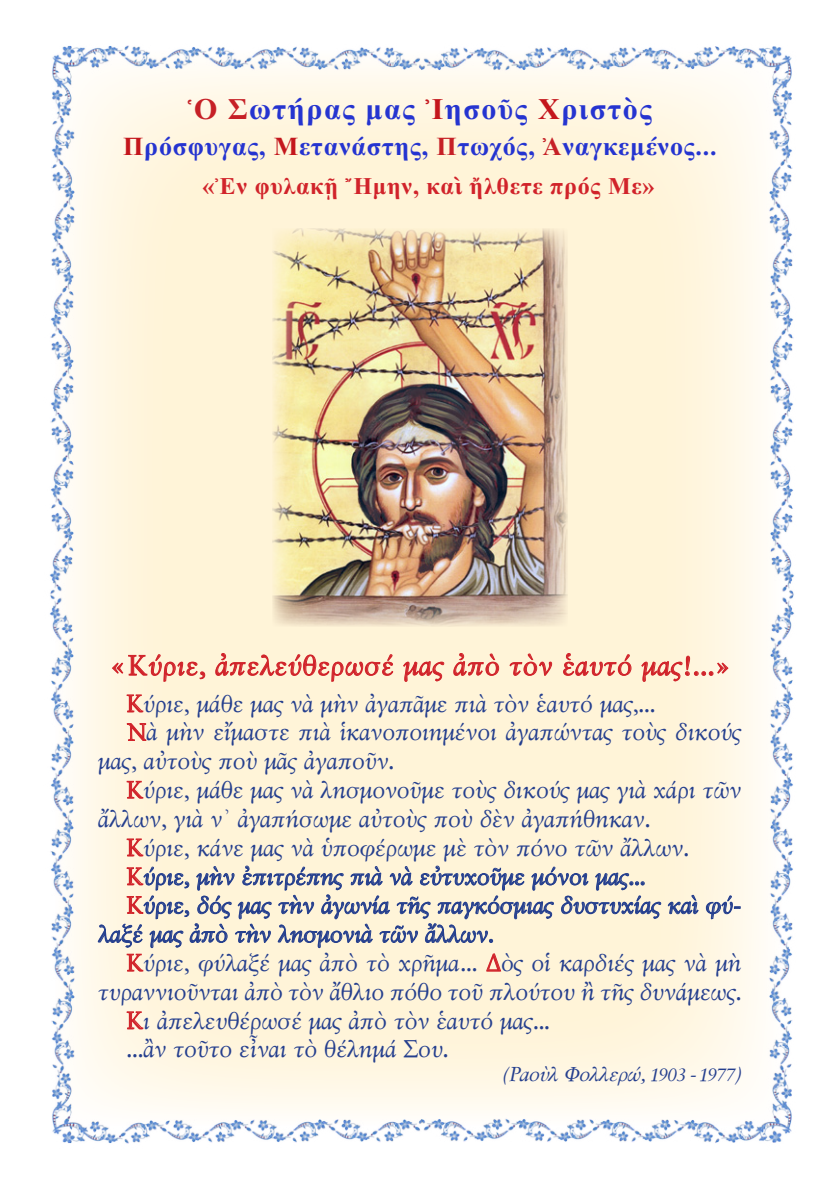
<style>
.page{position:relative;width:840px;height:1191px;background:#fff}
.page>*{position:absolute;margin:0;border:0;box-sizing:border-box;transform-origin:0 0}
.t1{font:30px "CTOS New Times Bold Test 1";letter-spacing:.05em;color:#2534d0}
.t2{font:28px "SK Grace Pol Uni W";letter-spacing:.05em;color:#d1232a}
.t3{font:26px "CTOS New Times Bold Test 1";letter-spacing:.03em;color:#2534d0}
.t4{font:24px/28.8px "SK Grace Pol Uni W";letter-spacing:.02em;color:#253f8e}
.t5{font:24px "CTOS New Times Bold Test 1";letter-spacing:.03em;color:#d1232a}
.t6{font:20px "SK Grace Pol Uni W Italic";letter-spacing:.01em;color:#253f8e}
.s1{color:#c62026}
.s2{color:#c4161c}
.s3{color:#d1232a}
.s4{font-size:18px}
</style>
<div class="page">
<img style="left:49px;top:45px;width:745px;height:1099px">
<p class="t1" style="left:188px;top:92px;width:465px"><span class="s1">Ὁ Σ</span>ωτήρας μας <span class="s2">Ἰ</span>ησοῦς <span class="s2">Χ</span>ριστὸς</p>
<p class="t3" style="left:123px;top:132px;width:594px"><span class="s2">Π</span>ρόσφυγας, <span class="s2">Μ</span>ετανάστης, <span class="s1">Π</span>τωχός, <span class="s1">Ἀ</span>ναγκεμένος...</p>
<p class="t5" style="left:202px;top:173px;width:453px">«Ἐν φυλακῇ Ἤμην, καὶ ἤλθετε πρός Με»</p>
<p class="t2" style="left:111px;top:649px;width:619px">«Κύριε, ἀπελεύθερωσέ μας ἀπὸ τὸν ἑαυτό μας!...»</p>
<p class="t4" style="left:127px;top:689px;width:529px"><span class="s3">Κ</span>ύριε, μάθε μας νὰ μὴν ἀγαπᾶμε πιὰ τὸν ἑαυτό μας,...</p>
<p class="t4" style="left:99px;top:718px;width:644px;text-indent:28px"><span class="s3">Ν</span>ὰ μὴν εἴμαστε πιὰ ἱκανοποιημένοι ἀγαπώντας τοὺς δικούς μας, αὐτοὺς ποὺ μᾶς ἀγαποῦν.</p>
<p class="t4" style="left:99px;top:776px;width:644px;text-indent:28px"><span class="s3">Κ</span>ύριε, μάθε μας νὰ λησμονοῦμε τοὺς δικούς μας γιὰ χάρι τῶν ἄλλων, γιὰ ν᾿ ἀγαπήσωμε αὐτοὺς ποὺ δὲν ἀγαπήθηκαν.</p>
<p class="t4" style="left:127px;top:833px;width:563px"><span class="s3">Κ</span>ύριε, κάνε μας νὰ ὑποφέρωμε μὲ τὸν πόνο τῶν ἄλλων.</p>
<p class="t4" style="left:127px;top:862px;width:519px"><span class="s3">Κ</span>ύριε, μὴν ἐπιτρέπης πιὰ νὰ εὐτυχοῦμε μόνοι μας...</p>
<p class="t4" style="left:99px;top:891px;width:644px;text-indent:28px"><span class="s3">Κ</span>ύριε, δός μας τὴν ἀγωνία τῆς παγκόσμιας δυστυχίας καὶ φύ&shy;λαξέ μας ἀπὸ τὴν λησμονιὰ τῶν ἄλλων.</p>
<p class="t4" style="left:99px;top:948px;width:644px;text-align:right"><span class="s3">Κ</span>ύριε, φύλαξέ μας ἀπὸ τὸ χρῆμα... <span class="s3">Δ</span>ὸς οἱ καρδιές μας νὰ μὴ τυραννιοῦνται ἀπὸ τὸν ἄθλιο πόθο τοῦ πλούτου ἢ τῆς δυνάμεως.</p>
<p class="t4" style="left:127px;top:1006px;width:424px"><span class="s3">Κ</span>ι ἀπελευθέρωσέ μας ἀπὸ τὸν ἑαυτό μας...</p>
<p class="t4" style="left:127px;top:1035px;width:323px">...ἂν τοῦτο εἶναι τὸ θέλημά Σου.</p>
<p class="t6" style="left:503px;top:1062px;width:239px">(Ραοὺλ Φολλερώ, <span class="s4">1903</span> - <span class="s4">1977</span>)</p>
</div>
